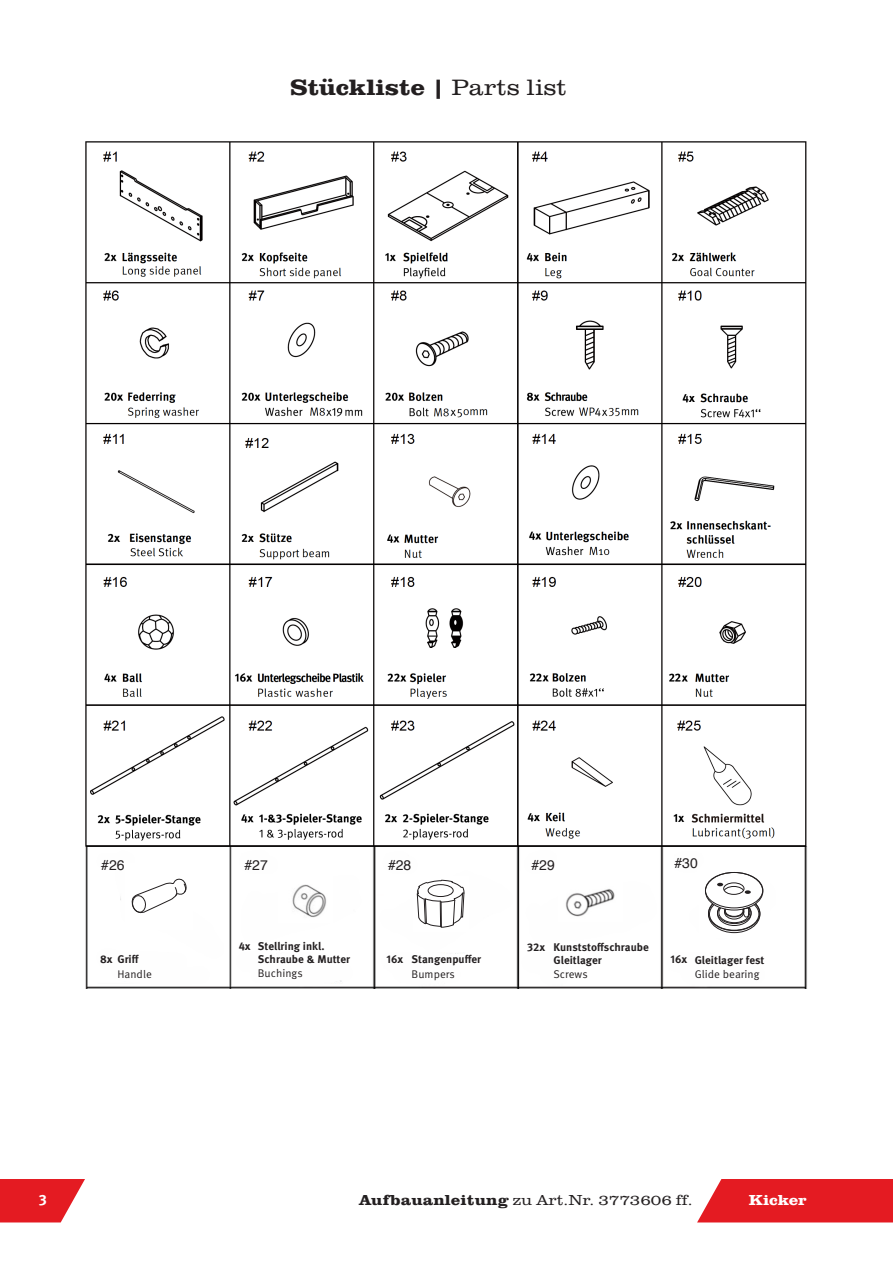
<style>
.page{position:relative;width:893px;height:1263px;background:#fff}
.page>*{position:absolute;margin:0;border:0;box-sizing:border-box;transform-origin:0 0}
.Art_-Beschreibung{font:700 22.95px "Clarendon URW";letter-spacing:-.015em;color:#231f20;scale:1.15 1}
.t1{font:300 15px "Clarendon URW";color:#231f20;scale:1.15 1}
.t2{font:700 15px "Clarendon URW";letter-spacing:-.005em;color:#fff;scale:1.15 1}
.t3{font:700 15px "Meta Pro";color:#fff}
.Fließtext_fett_klein{font:13.95px "Helvetica";color:#231f20}
.Fließtext_fett_klein-2{font:700 11.1px/12.6px "Meta Pro";color:#231f20}
.Fließtext_fett_klein-3{font:11.1px "Meta Pro Norm";color:#231f20}
.s1{font-weight:300}
.s2{font-weight:700}
</style>
<div class="page">
<div style="left:697px;top:1179px;width:196px;height:43px;background:#e41b22"></div>
<svg style="left:0;top:1179px;width:85px;height:43px"></svg>
<img style="left:86px;top:141px;width:721px;height:705px">
<img style="left:85px;top:846px;width:722px;height:143px">
<img style="left:559px;top:876px;width:64px;height:45px">
<div style="left:413px;top:876px;width:56px;height:55px;background:#fff"></div>
<svg style="left:416px;top:879px;width:49px;height:49px"></svg>
<div style="left:125px;top:863px;width:68px;height:67px;background:#fff"></div>
<svg style="left:131px;top:878px;width:56px;height:36px"></svg>
<div style="left:699px;top:867px;width:71px;height:71px;background:#fff"></div>
<div style="left:705px;top:872px;width:58px;height:36px;border:1px solid #231f20;border-radius:50%"></div>
<div style="left:723px;top:882px;width:21px;height:13px;border:1px solid #231f20;border-radius:50%"></div>
<svg style="left:708px;top:902px;width:53px;height:32px"></svg>
<svg style="left:717px;top:883px;width:34px;height:11px"></svg>
<img style="left:279px;top:874px;width:54px;height:49px">
<p class="Art_-Beschreibung" style="left:290px;top:70px;width:242px">Stückliste | <span class="s1">Parts list</span></p>
<p class="Fließtext_fett_klein" style="left:101px;top:854px;width:25px">#26</p>
<p class="Fließtext_fett_klein" style="left:244px;top:854px;width:25px">#27</p>
<p class="Fließtext_fett_klein" style="left:388px;top:854px;width:25px">#28</p>
<p class="Fließtext_fett_klein" style="left:531px;top:854px;width:25px">#29</p>
<p class="Fließtext_fett_klein" style="left:674px;top:852px;width:25px">#30</p>
<p class="Fließtext_fett_klein-2" style="left:100px;top:952px;width:40px">8x Griff</p>
<p class="Fließtext_fett_klein-3" style="left:117px;top:966px;width:36px">Handle</p>
<p class="Fließtext_fett_klein-2" style="left:258px;top:939px;width:94px">Stellring inkl.<br>Schraube &amp; Mutter</p>
<p class="Fließtext_fett_klein-3" style="left:258px;top:965px;width:46px">Buchings</p>
<p class="Fließtext_fett_klein-2" style="left:239px;top:939px;width:13px">4x</p>
<p class="Fließtext_fett_klein-2" style="left:386px;top:952px;width:18px">16x</p>
<p class="Fließtext_fett_klein-2" style="left:412px;top:952px;width:71px">Stangenpuffer</p>
<p class="Fließtext_fett_klein-3" style="left:412px;top:966px;width:45px">Bumpers</p>
<p class="Fließtext_fett_klein-2" style="left:527px;top:940px;width:20px">32x</p>
<p class="Fließtext_fett_klein-2" style="left:553px;top:940px;width:97px">Kunststoffschraube<br>Gleitlager</p>
<p class="Fließtext_fett_klein-3" style="left:553px;top:966px;width:36px">Screws</p>
<p class="Fließtext_fett_klein-2" style="left:695px;top:953px;width:71px">Gleitlager fest</p>
<p class="Fließtext_fett_klein-3" style="left:695px;top:966px;width:66px">Glide bearing</p>
<p class="Fließtext_fett_klein-2" style="left:670px;top:953px;width:18px">16x</p>
<h2 class="t3" style="left:39px;top:1188px;width:10px">3</h2>
<h2 class="t1" style="left:359px;top:1190px;width:292px"><span class="s2">Aufbauanleitung</span> zu Art.Nr. 3773606 ff.</h2>
<h2 class="t2" style="left:749px;top:1189px;width:52px">Kicker</h2>
</div>
